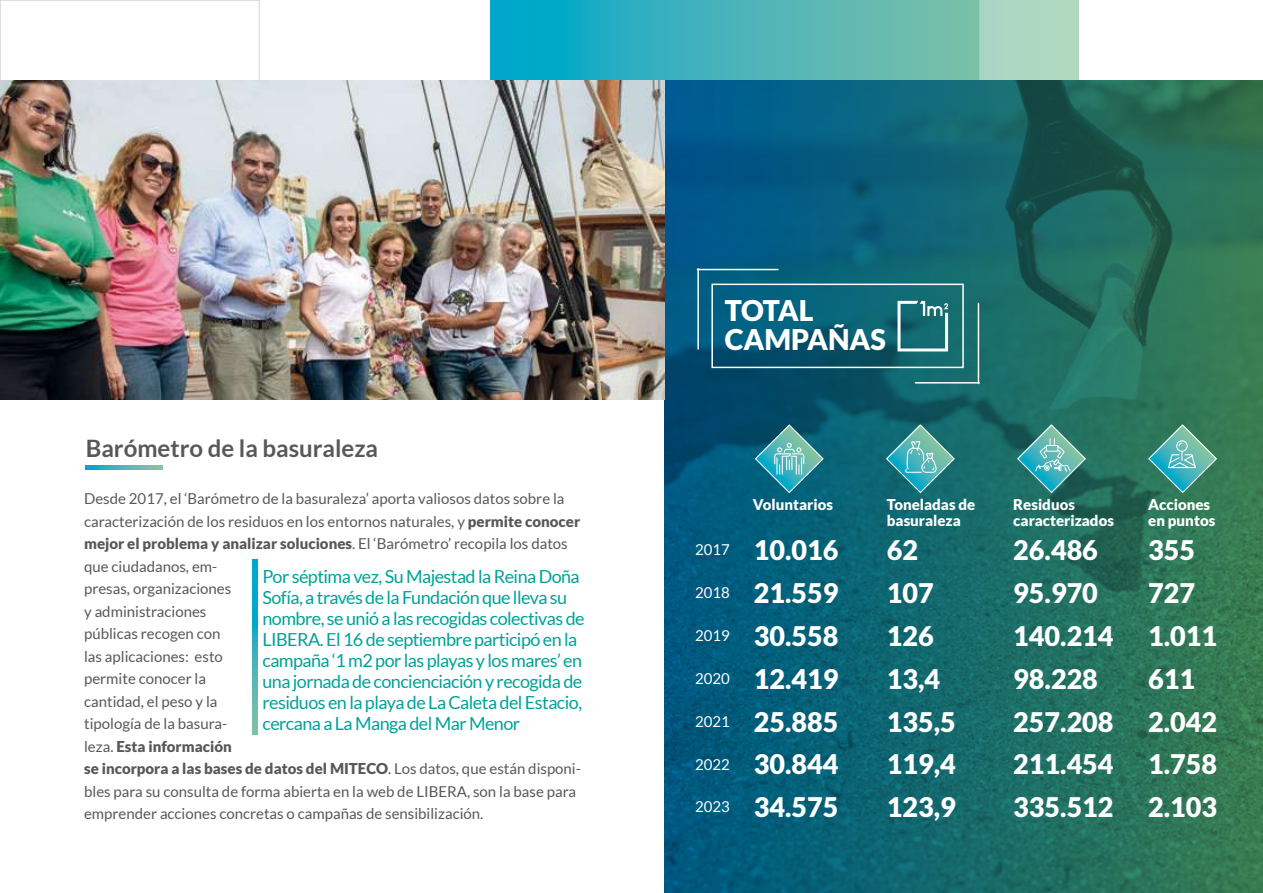
<style>
.page{position:relative;width:1263px;height:893px;background:#fff}
.page>*{position:absolute;margin:0;border:0;box-sizing:border-box;transform-origin:0 0}
.t1{font:900 28.5px/28.5px "Lato";color:#fff}
.t2{font:900 27px "Lato";color:#fff}
.t3{font:700 24px "Lato";color:#58585a}
.t4{font:18px/21px "Lato";letter-spacing:-.03em;color:#00a299}
.t5{font:15px/22.5px "Lato";color:#58585a}
.t6{font:900 15px/16.5px "Lato";color:#fff}
.s1{font-weight:900}
</style>
<div class="page">
<div style="left:0;top:0;width:259px;height:81px;background:#fff;border:1px solid #d1d2d4"></div>
<svg style="left:490px;top:0;width:489px;height:81px;background:#42b2b9"></svg>
<div style="left:979px;top:0;width:100px;height:81px;background:#acd7c1"></div>
<svg style="left:664px;top:81px;width:599px;height:812px;background:#17676a"></svg>
<svg style="left:86px;top:465px;width:76px;height:4px"></svg>
<img style="left:0;top:81px;width:664px;height:318px">
<svg style="left:1016px;top:424px;width:71px;height:70px;background:#43928d"></svg>
<svg style="left:1147px;top:424px;width:71px;height:70px;background:#4b9b8a"></svg>
<svg style="left:885px;top:424px;width:71px;height:70px;background:#3b9397"></svg>
<svg style="left:754px;top:424px;width:70px;height:70px;background:#378d9a"></svg>
<div style="left:711px;top:284px;width:253px;height:84px;border:1px solid #fff"></div>
<hr style="left:978px;top:303px;width:1px;height:81px;background:#fff">
<hr style="left:915px;top:382px;width:64px;height:2px;background:#fff">
<hr style="left:697px;top:269px;width:2px;height:80px;background:#fff">
<hr style="left:697px;top:269px;width:81px;height:1px;background:#fff">
<svg style="left:897px;top:301px;width:51px;height:50px;background:#45888e"></svg>
<svg style="left:253px;top:560px;width:5px;height:174px"></svg>
<h1 class="t1" style="left:725px;top:296px;width:163px">TOTAL<br>CAMPAÑAS</h1>
<h3 class="t3" style="left:86px;top:435px;width:294px">Barómetro de la basuraleza</h3>
<p class="t5" style="left:84px;top:487px;width:498px">Desde 2017, el ‘Barómetro de la basuraleza’ aporta valiosos datos sobre la caracterización de los residuos en los entornos naturales, y <span class="s1">permite conocer mejor el problema y analizar soluciones</span>. El ‘Barómetro’ recopila los datos que ciudadanos, em-<br>presas, organizaciones<br>y administraciones<br>públicas recogen con<br>las aplicaciones: esto<br>permite conocer la<br>cantidad, el peso y la<br>tipología de la basura-<br>leza. <span class="s1">Esta información<br>se incorpora a las bases de datos del MITECO</span>. Los datos, que están disponi&shy;bles para su consulta de forma abierta en la web de LIBERA, son la base para emprender acciones concretas o campañas de sensibilización.</p>
<p class="t6" style="left:1013px;top:495px;width:102px">Residuos caracterizados</p>
<p class="t6" style="left:1148px;top:495px;width:69px">Acciones en puntos</p>
<p class="t6" style="left:753px;top:495px;width:82px">Voluntarios</p>
<h2 class="t2" style="left:695px;top:534px;width:145px"><sup>2017</sup> 10.016</h2>
<h2 class="t2" style="left:887px;top:534px;width:33px">62</h2>
<h2 class="t2" style="left:1013px;top:534px;width:86px">26.486</h2>
<h2 class="t2" style="left:1148px;top:534px;width:48px">355</h2>
<h2 class="t2" style="left:695px;top:577px;width:145px"><sup>2018</sup> 21.559</h2>
<h2 class="t2" style="left:887px;top:577px;width:48px">107</h2>
<h2 class="t2" style="left:1013px;top:577px;width:86px">95.970</h2>
<h2 class="t2" style="left:1148px;top:577px;width:48px">727</h2>
<h2 class="t2" style="left:695px;top:620px;width:145px"><sup>2019</sup> 30.558</h2>
<h2 class="t2" style="left:887px;top:620px;width:48px">126</h2>
<h2 class="t2" style="left:1013px;top:620px;width:102px">140.214</h2>
<h2 class="t2" style="left:1148px;top:620px;width:71px">1.011</h2>
<h2 class="t2" style="left:695px;top:663px;width:145px"><sup>2020</sup> 12.419</h2>
<h2 class="t2" style="left:887px;top:663px;width:55px">13,4</h2>
<h2 class="t2" style="left:1013px;top:663px;width:86px">98.228</h2>
<h2 class="t2" style="left:1148px;top:663px;width:48px">611</h2>
<h2 class="t2" style="left:695px;top:706px;width:145px"><sup>2021</sup> 25.885</h2>
<h2 class="t2" style="left:887px;top:706px;width:71px">135,5</h2>
<h2 class="t2" style="left:1013px;top:706px;width:102px">257.208</h2>
<h2 class="t2" style="left:1148px;top:706px;width:71px">2.042</h2>
<h2 class="t2" style="left:695px;top:749px;width:145px"><sup>2022</sup> 30.844</h2>
<h2 class="t2" style="left:887px;top:749px;width:71px">119,4</h2>
<h2 class="t2" style="left:1013px;top:749px;width:102px">211.454</h2>
<h2 class="t2" style="left:1148px;top:749px;width:71px">1.758</h2>
<h2 class="t2" style="left:695px;top:791px;width:145px"><sup>2023</sup> 34.575</h2>
<h2 class="t2" style="left:887px;top:791px;width:71px">123,9</h2>
<h2 class="t2" style="left:1013px;top:791px;width:102px">335.512</h2>
<h2 class="t2" style="left:1148px;top:791px;width:71px">2.103</h2>
<p class="t6" style="left:887px;top:495px;width:90px">Toneladas de basuraleza</p>
<p class="t4" style="left:262px;top:565px;width:324px">Por séptima vez, Su Majestad la Reina Doña Sofía, a través de la Fundación que lleva su nombre, se unió a las recogidas colectivas de LIBERA. El 16 de septiembre participó en la campaña ‘1 m2 por las playas y los mares’ en una jornada de concienciación y recogida de residuos en la playa de La Caleta del Estacio, cercana a La Manga del Mar Menor</p>
</div>
